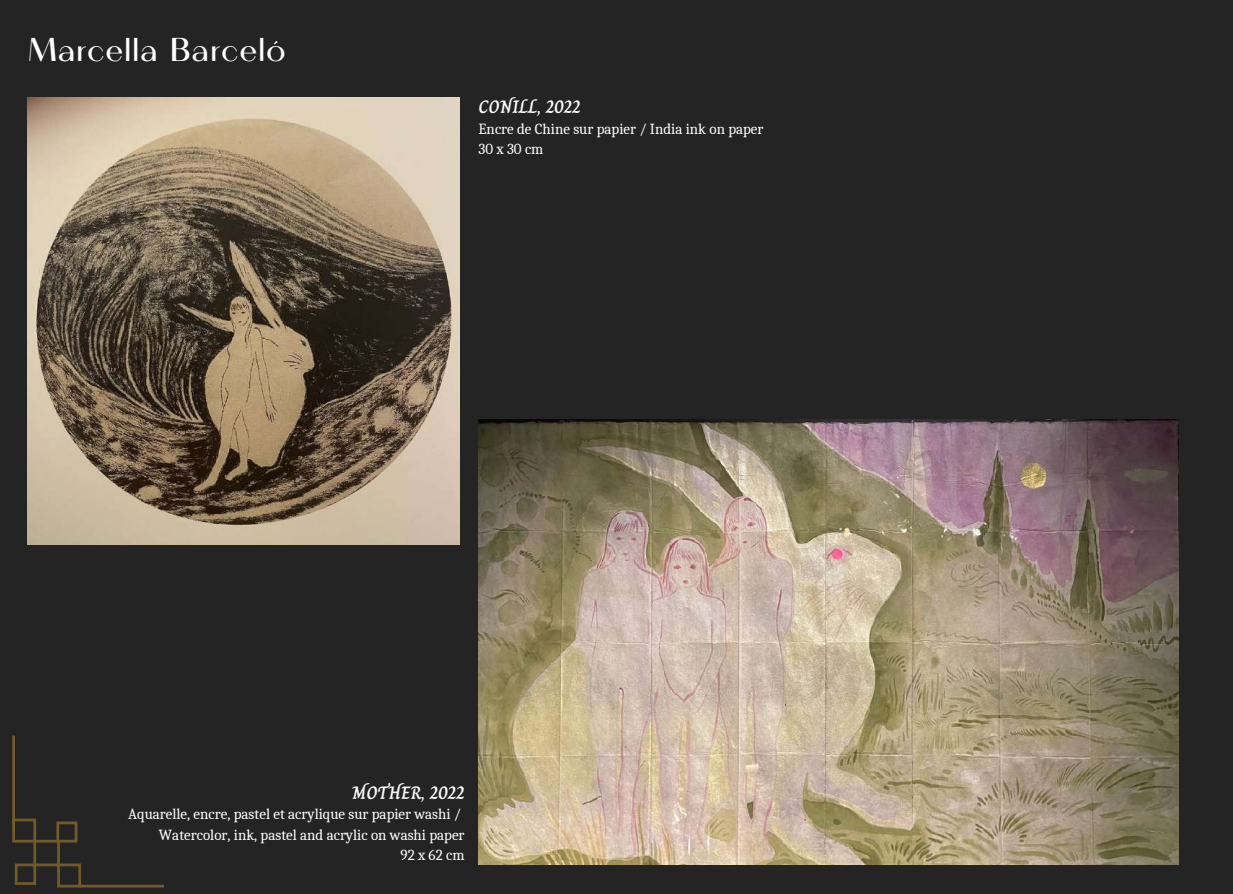
<style>
.page{position:relative;width:1233px;height:894px;background:#fff}
.page>*{position:absolute;margin:0;border:0;box-sizing:border-box;transform-origin:0 0}
.t1{font:33px "Calmius Sans High";color:#fff}
.t2{font:700 18px "Charm";color:#fff}
.t3{font:15px/20.2px "Caladea";color:#fff;text-align:right}
</style>
<div class="page">
<div style="left:0;top:0;width:1233px;height:893px;background:#242424"></div>
<img style="left:28px;top:97px;width:432px;height:447px">
<img style="left:479px;top:419px;width:699px;height:445px">
<hr style="left:80px;top:884px;width:84px;height:3px;background:#c1902d">
<hr style="left:12px;top:735px;width:3px;height:90px;background:#c1902d">
<h1 class="t1" style="left:28px;top:30px;width:260px">Marcella Barceló</h1>
<p class="t2" style="left:479px;top:93px;width:104px">CONILL, 2022</p>
<p class="t3" style="left:479px;top:118px;width:286px;text-align:left">Encre de Chine sur papier / India ink on paper<br>30x30cm</p>
<p class="t2" style="left:352px;top:778px;width:114px">MOTHER, 2022</p>
<p class="t3" style="left:128px;top:804px;width:338px">Aquarelle, encre, pastel et acrylique sur papier washi /<br>Watercolor, ink, pastel and acrylic on washi paper<br>92x62cm</p>
</div>
